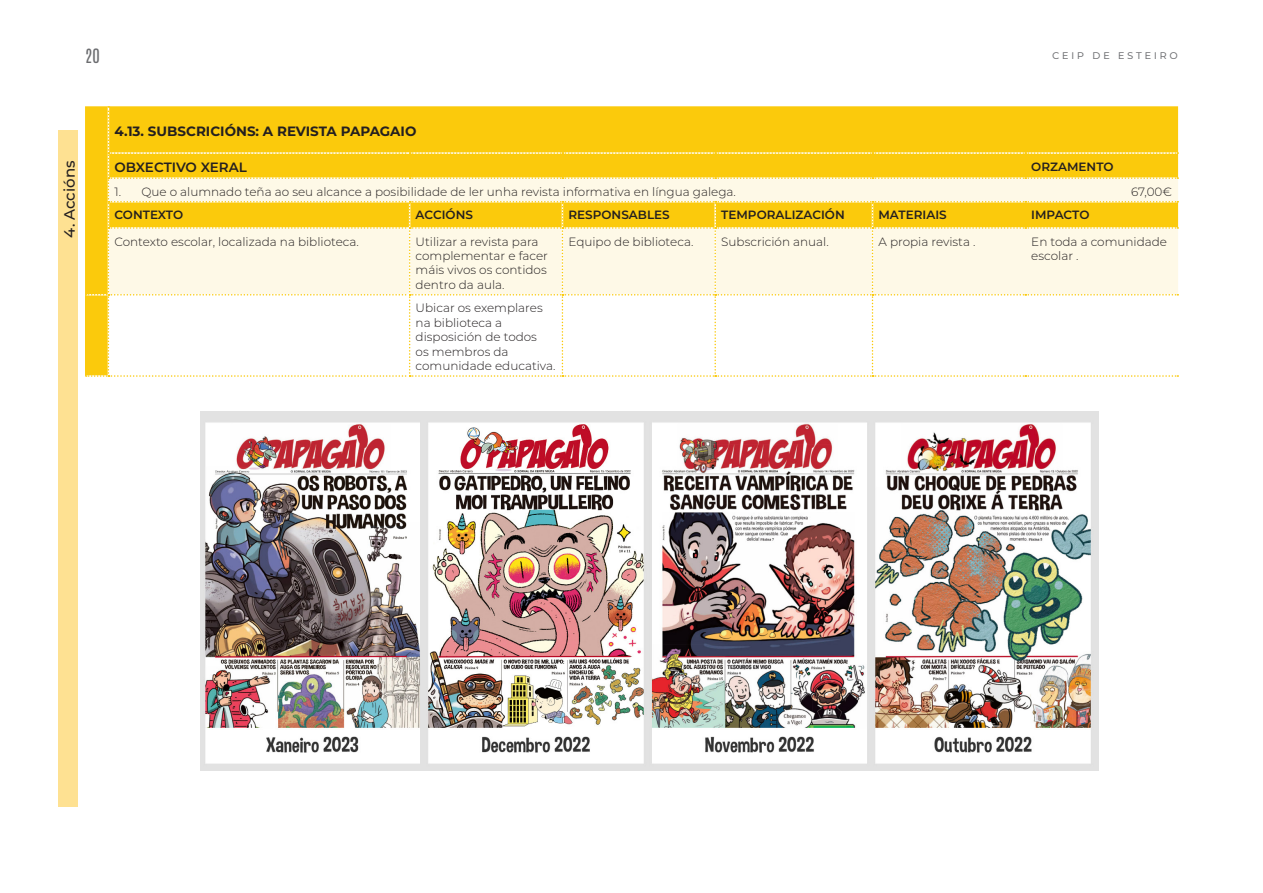
<style>
.page{position:relative;width:1263px;height:893px;background:#fff}
.page>*{position:absolute;margin:0;border:0;box-sizing:border-box;transform-origin:0 0}
.t1{font:16.5px "Antonio";color:#6c6d70}
.t2{font:500 15px "Montserrat";color:#231f20}
.t3{font:700 13.5px "Montserrat";color:#231f20}
.t4{font:600 13.5px "Montserrat";letter-spacing:-.005em;color:#231f20}
.t5{font:300 12px/14.4px "Montserrat";color:#231f20}
.t6{font:600 12px "Montserrat";color:#231f20}
.t7{font:12px "Montserrat";letter-spacing:.205em;color:#6c6d70}
</style>
<div class="page">
<div style="left:85px;top:295px;width:23px;height:81px;background:#fbca0c"></div>
<svg style="left:86px;top:106px;width:1092px;height:271px"></svg>
<div style="left:58px;top:131px;width:19px;height:676px;background:#fee192"></div>
<img style="left:201px;top:411px;width:898px;height:360px">
<h1 class="t1" style="left:85px;top:43px;width:16px">20</h1>
<p class="t7" style="left:1052px;top:46px;width:127px">ceip de esteiro</p>
<p class="t2" style="left:59px;top:238px;width:79px;rotate:-90deg">4. Accións</p>
<p class="t3" style="left:114px;top:122px;width:303px">4.13. SUBSCRICIÓNS: A REVISTA PAPAGAIO</p>
<p class="t4" style="left:114px;top:158px;width:134px">OBXECTIVO XERAL</p>
<p class="t6" style="left:1031px;top:158px;width:84px">ORZAMENTO</p>
<p class="t5" style="left:114px;top:184px;width:623px">1. Que o alumnado teña ao seu alcance a posibilidade de ler unha revista informativa en língua galega.</p>
<p class="t5" style="left:1131px;top:184px;width:43px">67,00€</p>
<p class="t6" style="left:114px;top:207px;width:70px">CONTEXTO</p>
<p class="t6" style="left:416px;top:207px;width:59px">ACCIÓNS</p>
<p class="t6" style="left:568px;top:207px;width:103px">RESPONSABLES</p>
<p class="t6" style="left:721px;top:207px;width:125px">TEMPORALIZACIÓN</p>
<p class="t6" style="left:878px;top:207px;width:70px">MATERIAIS</p>
<p class="t6" style="left:1031px;top:207px;width:60px">IMPACTO</p>
<p class="t5" style="left:114px;top:234px;width:246px">Contexto escolar, localizada na biblioteca.</p>
<p class="t5" style="left:416px;top:234px;width:134px">Utilizar a revista para complementar e facer máis vivos os contidos dentro da aula.</p>
<p class="t5" style="left:568px;top:234px;width:126px">Equipo de biblioteca.</p>
<p class="t5" style="left:721px;top:234px;width:109px">Subscrición anual.</p>
<p class="t5" style="left:878px;top:234px;width:99px">A propia revista .</p>
<p class="t5" style="left:1031px;top:234px;width:137px">En toda a comunidade escolar .</p>
<p class="t5" style="left:416px;top:301px;width:141px">Ubicar os exemplares na biblioteca a disposición de todos<br>os membros da comunidade educativa.</p>
</div>
